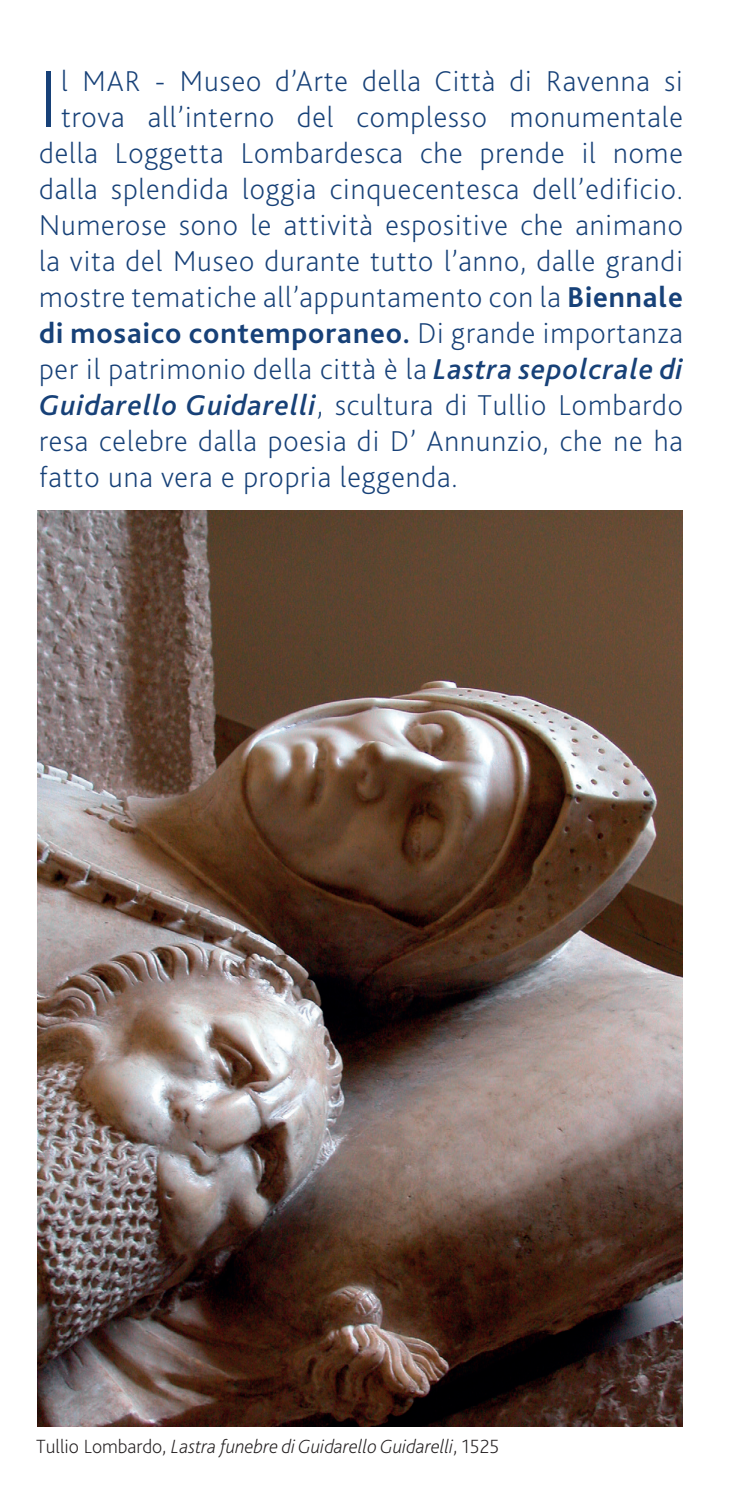
<style>
.page{position:relative;width:745px;height:1489px;background:#fff}
.page>*{position:absolute;margin:0;border:0;box-sizing:border-box;transform-origin:0 0}
.t1{font:200 84.75px "Bliss 2";color:#174178}
.t2{font:200 30px "Bliss 2";letter-spacing:.03em;color:#174178}
.t3{font:700 30px "Bliss 2";letter-spacing:.03em;color:#174178}
.t4{font:italic 200 20px "Bliss 2";color:#231f20}
.s1{font-weight:700}
.s2{font-weight:200}
.s3{font-weight:500;font-style:italic}
.s4{font-style:normal}
</style>
<div class="page">
<img style="left:38px;top:510px;width:644px;height:916px">
<h1 class="t1" style="left:39px;top:46px;width:21px">I</h1>
<p class="t2" style="left:61px;top:63px;width:622px">l MAR - Museo d’Arte della Città di Ravenna si</p>
<p class="t2" style="left:61px;top:99px;width:623px">trova all’interno del complesso monumentale</p>
<p class="t2" style="left:39px;top:135px;width:645px">della Loggetta Lombardesca che prende il nome</p>
<p class="t2" style="left:39px;top:171px;width:645px">dalla splendida loggia cinquecentesca dell’edificio.</p>
<p class="t2" style="left:39px;top:207px;width:645px">Numerose sono le attività espositive che animano</p>
<p class="t2" style="left:39px;top:243px;width:645px">la vita del Museo durante tutto l’anno, dalle grandi</p>
<p class="t2" style="left:39px;top:279px;width:645px">mostre tematiche all’appuntamento con la <span class="s1">Biennale</span></p>
<p class="t3" style="left:39px;top:315px;width:645px">di mosaico contemporaneo. <span class="s2">Di grande importanza</span></p>
<p class="t2" style="left:39px;top:351px;width:645px">per il patrimonio della città è la <span class="s3">Lastra sepolcrale di</span></p>
<p class="t2" style="left:39px;top:387px;width:645px"><span class="s3">Guidarello Guidarelli</span>, scultura di Tullio Lombardo</p>
<p class="t2" style="left:39px;top:423px;width:645px">resa celebre dalla poesia di D’ Annunzio, che ne ha</p>
<p class="t2" style="left:39px;top:459px;width:420px">fatto una vera e propria leggenda.</p>
<p class="t4" style="left:36px;top:1433px;width:464px"><span class="s4">Tullio Lombardo,</span> Lastra funebre di Guidarello Guidarelli<span class="s4">, 1525</span></p>
</div>
